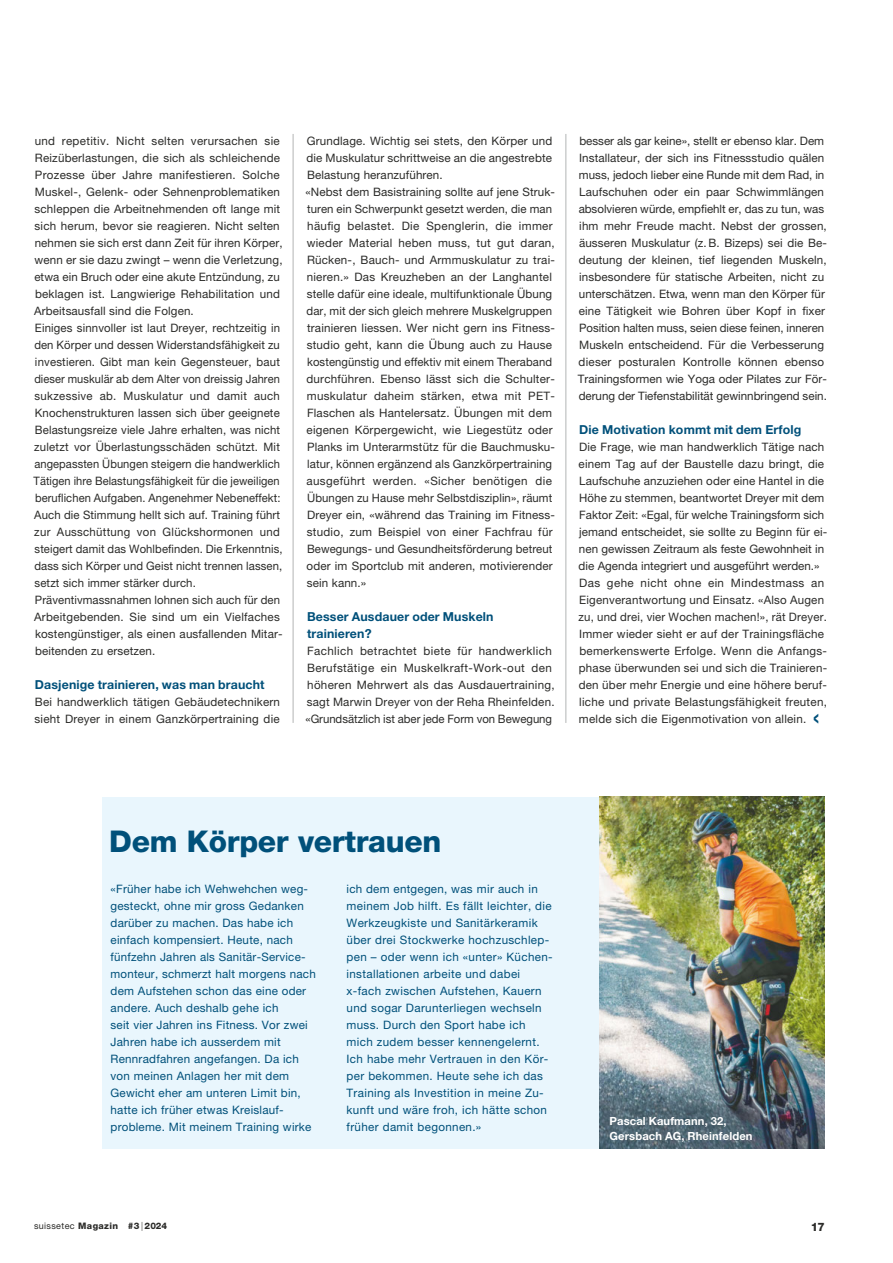
<style>
.page{position:relative;width:893px;height:1263px;background:#fff}
.page>*{position:absolute;margin:0;border:0;box-sizing:border-box;transform-origin:0 0}
.t1{font:800 30px "Helvetica Neue LT Pro";letter-spacing:-.01em;color:#00507a}
.t2{font:30px "Helvetica Neue LT Pro";color:#00507a}
.t3{font:700 12.3px/17px "Helvetica Neue LT Pro";letter-spacing:.01em;color:#00507a}
.t4{font:11.7px/17px "Helvetica Neue LT Pro";letter-spacing:.01em;color:#2b2b29}
.t5{font:11.7px/17px "Helvetica Neue LT Pro";letter-spacing:.02em;color:#00507a}
.t6{font:800 11.7px "Helvetica Neue LT Pro";color:#2b2b29}
.t7{font:700 11.25px/15px "Helvetica Neue LT Pro";letter-spacing:.01em;color:#fff}
.t8{font:800 9px "Helvetica Neue LT Pro";letter-spacing:.04em;color:#2b2b29}
.s1{font-weight:400}
.s2{font-weight:300}
</style>
<div class="page">
<hr style="left:293px;top:134px;width:1px;height:589px;background:#b3b5b5">
<hr style="left:566px;top:134px;width:1px;height:589px;background:#b3b5b5">
<div style="left:102px;top:797px;width:723px;height:351px;background:#e9f6fd"></div>
<img style="left:600px;top:797px;width:225px;height:351px">
<p class="t4" style="left:34px;top:132px;width:251px">und repetitiv. Nicht selten verursachen sie Reizüberlastungen, die sich als schleichende Prozesse über Jahre manifestieren. Solche Muskel-, Gelenk- oder Sehnenproblematiken schleppen die Arbeitnehmenden oft lange mit sich herum, bevor sie reagieren. Nicht selten nehmen sie sich erst dann Zeit für ihren Körper, wenn er sie dazu zwingt – wenn die Verletzung, etwa ein Bruch oder eine akute Entzündung, zu beklagen ist. Langwierige Rehabilitation und Arbeitsausfall sind die Folgen.<br>Einiges sinnvoller ist laut Dreyer, rechtzeitig in den Körper und dessen Widerstandsfähigkeit zu investieren. Gibt man kein Gegensteuer, baut dieser muskulär ab dem Alter von dreissig Jahren sukzessive ab. Muskulatur und damit auch Knochenstrukturen lassen sich über geeignete Belastungsreize viele Jahre erhalten, was nicht zuletzt vor Überlastungsschäden schützt. Mit angepassten Übungen steigern die handwerklich Tätigen ihre Belastungsfähigkeit für die jeweiligen beruflichen Aufgaben. Angenehmer Nebeneffekt:<br>Auch die Stimmung hellt sich auf. Training führt zur Ausschüttung von Glückshormonen und steigert damit das Wohlbefinden. Die Erkenntnis, dass sich Körper und Geist nicht trennen lassen, setzt sich immer stärker durch.<br>Präventivmassnahmen lohnen sich auch für den Arbeitgebenden. Sie sind um ein Vielfaches kostengünstiger, als einen ausfallenden Mitar&shy;beitenden zu ersetzen.</p>
<p class="t3" style="left:35px;top:676px;width:231px">Dasjenige trainieren, was man braucht</p>
<p class="t4" style="left:35px;top:693px;width:247px">Bei handwerklich tätigen Gebäudetechnikern sieht Dreyer in einem Ganzkörpertraining die</p>
<p class="t4" style="left:305px;top:132px;width:251px">Grundlage. Wichtig sei stets, den Körper und die Muskulatur schrittweise an die angestrebte Belastung heranzuführen.<br>«Nebst dem Basistraining sollte auf jene Struk&shy;turen ein Schwerpunkt gesetzt werden, die man häufig belastet. Die Spenglerin, die immer wieder Material heben muss, tut gut daran, Rücken-, Bauch- und Armmuskulatur zu trai&shy;nieren.» Das Kreuzheben an der Langhantel stelle dafür eine ideale, multifunktionale Übung dar, mit der sich gleich mehrere Muskelgruppen trainieren liessen. Wer nicht gern ins Fitness&shy;studio geht, kann die Übung auch zu Hause kostengünstig und effektiv mit einem Theraband durchführen. Ebenso lässt sich die Schulter&shy;muskulatur daheim stärken, etwa mit PET-Flaschen als Hantelersatz. Übungen mit dem eigenen Körpergewicht, wie Liegestütz oder Planks im Unterarmstütz für die Bauchmusku&shy;latur, können ergänzend als Ganzkörpertraining ausgeführt werden. «Sicher benötigen die Übungen zu Hause mehr Selbstdisziplin», räumt Dreyer ein, «während das Training im Fitness&shy;studio, zum Beispiel von einer Fachfrau für Bewegungs- und Gesundheitsförderung betreut oder im Sportclub mit anderen, motivierender sein kann.»</p>
<p class="t3" style="left:307px;top:608px;width:188px">Besser Ausdauer oder Muskeln trainieren?</p>
<p class="t4" style="left:305px;top:642px;width:251px">Fachlich betrachtet biete für handwerklich Berufstätige ein Muskelkraft-Work-out den höheren Mehrwert als das Ausdauertraining, sagt Marwin Dreyer von der Reha Rheinfelden. «Grundsätzlich ist aber jede Form von Bewegung</p>
<p class="t4" style="left:578px;top:132px;width:251px">besser als gar keine», stellt er ebenso klar. Dem Installateur, der sich ins Fitnessstudio quälen muss, jedoch lieber eine Runde mit dem Rad, in Laufschuhen oder ein paar Schwimmlängen absolvieren würde, empfiehlt er, das zu tun, was ihm mehr Freude macht. Nebst der grossen, äusseren Muskulatur (z.B. Bizeps) sei die Be&shy;deutung der kleinen, tief liegenden Muskeln, insbesondere für statische Arbeiten, nicht zu unterschätzen. Etwa, wenn man den Körper für eine Tätigkeit wie Bohren über Kopf in fixer Position halten muss, seien diese feinen, inneren Muskeln entscheidend. Für die Verbesserung dieser posturalen Kontrolle können ebenso Trainingsformen wie Yoga oder Pilates zur För&shy;derung der Tiefenstabilität gewinnbringend sein.</p>
<p class="t3" style="left:579px;top:421px;width:223px">Die Motivation kommt mit dem Erfolg</p>
<p class="t4" style="left:579px;top:438px;width:250px">Die Frage, wie man handwerklich Tätige nach einem Tag auf der Baustelle dazu bringt, die Laufschuhe anzuziehen oder eine Hantel in die Höhe zu stemmen, beantwortet Dreyer mit dem Faktor Zeit: «Egal, für welche Trainingsform sich jemand entscheidet, sie sollte zu Beginn für ei&shy;nen gewissen Zeitraum als feste Gewohnheit in die Agenda integriert und ausgeführt werden.» Das gehe nicht ohne ein Mindestmass an Eigenverantwortung und Einsatz. «Also Augen zu, und drei, vier Wochen machen!», rät Dreyer.<br>Immer wieder sieht er auf der Trainingsfläche bemerkenswerte Erfolge. Wenn die Anfangs&shy;phase überwunden sei und sich die Trainieren&shy;den über mehr Energie und eine höhere beruf&shy;liche und private Belastungsfähigkeit freuten, melde sich die Eigenmotivation von allein.</p>
<h1 class="t2" style="left:813px;top:698px;width:9px">‹</h1>
<h1 class="t1" style="left:109px;top:824px;width:333px">Dem Körper vertrauen</h1>
<p class="t5" style="left:111px;top:880px;width:207px">«Früher habe ich Wehwehchen weg&shy;gesteckt, ohne mir gross Gedanken darüber zu machen. Das habe ich einfach kompensiert. Heute, nach fünfzehn Jahren als Sanitär-Service&shy;monteur, schmerzt halt morgens nach dem Aufstehen schon das eine oder andere. Auch deshalb gehe ich<br>seit vier Jahren ins Fitness. Vor zwei Jahren habe ich ausserdem mit Rennradfahren angefangen. Da ich von meinen Anlagen her mit dem Gewicht eher am unteren Limit bin, hatte ich früher etwas Kreislauf&shy;probleme. Mit meinem Training wirke</p>
<p class="t5" style="left:347px;top:880px;width:208px">ich dem entgegen, was mir auch in meinem Job hilft. Es fällt leichter, die Werkzeugkiste und Sanitärkeramik über drei Stockwerke hochzuschlep&shy;pen – oder wenn ich «unter» Küchen&shy;installationen arbeite und dabei x-fach zwischen Aufstehen, Kauern und sogar Darunterliegen wechseln muss. Durch den Sport habe ich mich zudem besser kennengelernt.<br>Ich habe mehr Vertrauen in den Kör&shy;per bekommen. Heute sehe ich das Training als Investition in meine Zu&shy;kunft und wäre froh, ich hätte schon früher damit begonnen.»</p>
<p class="t7" style="left:609px;top:1113px;width:145px">Pascal Kaufmann, 32,<br>Gersbach AG, Rheinfelden</p>
<p class="t8" style="left:34px;top:1220px;width:135px"><span class="s1">suissetec</span> Magazin #3 <span class="s2">|</span>2024</p>
<p class="t6" style="left:811px;top:1220px;width:16px">17</p>
</div>
